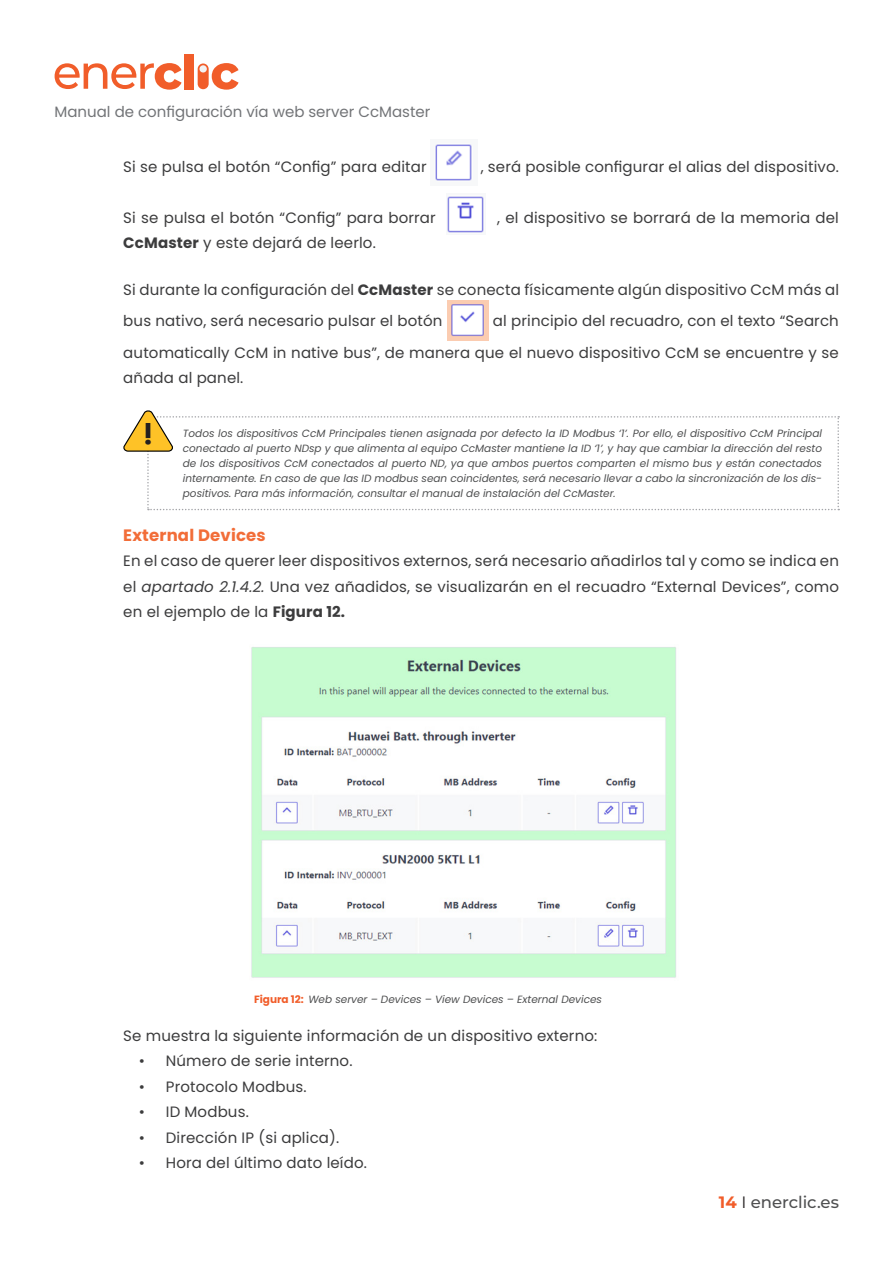
<style>
.page{position:relative;width:893px;height:1263px;background:#fff}
.page>*{position:absolute;margin:0;border:0;box-sizing:border-box;transform-origin:0 0}
.t1{font:700 27px "Poppins";color:#231f20}
.texto_general{font:700 16.5px "Poppins";letter-spacing:.01em;color:#f26d38}
.t2{font:100 16.5px "Montserrat";color:#4e4f50}
.texto_general-2{font:15px/31.5px "Poppins";letter-spacing:.01em;color:#3c3c3d}
.t3{font:15px "Poppins";color:#727477}
.texto_general-3{font:italic 10.5px/15px "Poppins";color:#4e4f50;text-align:justify}
.s1{font-weight:700}
.s2{font-style:italic}
.s3{font-weight:700;font-style:normal;color:#f15d2a}
.s4{color:#f15d2a}
.s5{font-weight:400;color:#231f20}
</style>
<div class="page">
<svg style="left:55px;top:63px;width:127px;height:27px"></svg>
<div style="left:185px;top:54px;width:9px;height:35px;background:#f15d2a"></div>
<div style="left:198px;top:63px;width:11px;height:26px;background:#f15d2a;border-radius:5px"></div>
<svg style="left:199px;top:63px;width:40px;height:27px"></svg>
<img style="left:435px;top:144px;width:37px;height:37px">
<img style="left:447px;top:196px;width:37px;height:37px">
<img style="left:448px;top:300px;width:40px;height:40px">
<svg style="left:123px;top:410px;width:716px;height:100px"></svg>
<img style="left:251px;top:647px;width:425px;height:331px">
<p class="t3" style="left:55px;top:103px;width:377px">Manual de configuración vía web server CcMaster</p>
<p class="texto_general-2" style="left:123px;top:151px;width:305px">Si se pulsa el botón “Config” para editar</p>
<p class="texto_general-2" style="left:481px;top:151px;width:360px">, será posible configurar el alias del dispositivo.</p>
<p class="texto_general-2" style="left:123px;top:202px;width:314px">Si se pulsa el botón “Config” para borrar</p>
<p class="texto_general-2" style="left:497px;top:202px;width:343px">, el dispositivo se borrará de la memoria del</p>
<p class="texto_general-2" style="left:123px;top:227px;width:254px"><span class="s1">CcMaster</span> y este dejará de leerlo.</p>
<p class="texto_general-2" style="left:123px;top:274px;width:717px">Si durante la configuración del <span class="s1">CcMaster</span> se conecta físicamente algún dispositivo CcM más al bus nativo, será necesario pulsar el botón</p>
<p class="texto_general-2" style="left:123px;top:305px;width:717px;text-align:right">al principio del recuadro, con el texto “Search<br>automatically CcM in native bus”, de manera que el nuevo dispositivo CcM se encuentre y se</p>
<p class="texto_general-2" style="left:123px;top:362px;width:122px">añada al panel.</p>
<p class="t1" style="left:152px;top:448px;width:9px;rotate:-180deg">i</p>
<p class="texto_general-3" style="left:183px;top:426px;width:641px">Todos los dispositivos CcM Principales tienen asignada por defecto la ID Modbus ‘1’. Por ello, el dispositivo CcM Principal conectado al puerto NDsp y que alimenta al equipo CcMaster mantiene la ID ‘1’, y hay que cambiar la dirección del resto de los dispositivos CcM conectados al puerto ND, ya que ambos puertos comparten el mismo bus y están conectados internamente. En caso de que las ID modbus sean coincidentes, será necesario llevar a cabo la sincronización de los dis&shy;positivos. Para más información, consultar el manual de instalación del CcMaster.</p>
<p class="texto_general" style="left:123px;top:525px;width:144px">External Devices</p>
<p class="texto_general-2" style="left:123px;top:548px;width:717px;line-height:25.5px;text-align:justify">En el caso de querer leer dispositivos externos, será necesario añadirlos tal y como se indica en el <span class="s2">apartado 2.1.4.2.</span> Una vez añadidos, se visualizarán en el recuadro “External Devices”, como en el ejemplo de la <span class="s1">Figura 12.</span></p>
<p class="texto_general-3" style="left:254px;top:992px;width:350px"><span class="s3">Figura 12:</span> Web server – Devices – View Devices – External Devices</p>
<p class="texto_general-2" style="left:123px;top:1020px;width:476px">Se muestra la siguiente información de un dispositivo externo:</p>
<p class="texto_general-2" style="left:139px;top:1045px;width:215px">• Número de serie interno.</p>
<p class="texto_general-2" style="left:139px;top:1071px;width:169px">• Protocolo Modbus.</p>
<p class="texto_general-2" style="left:139px;top:1096px;width:112px">• ID Modbus.</p>
<p class="texto_general-2" style="left:139px;top:1122px;width:202px">• Dirección IP (si aplica).</p>
<p class="texto_general-2" style="left:139px;top:1147px;width:230px">• Hora del último dato leído.</p>
<p class="t2" style="left:719px;top:1191px;width:122px"><span class="s4">14</span> <span class="s5">I</span> enerclic.es</p>
</div>
